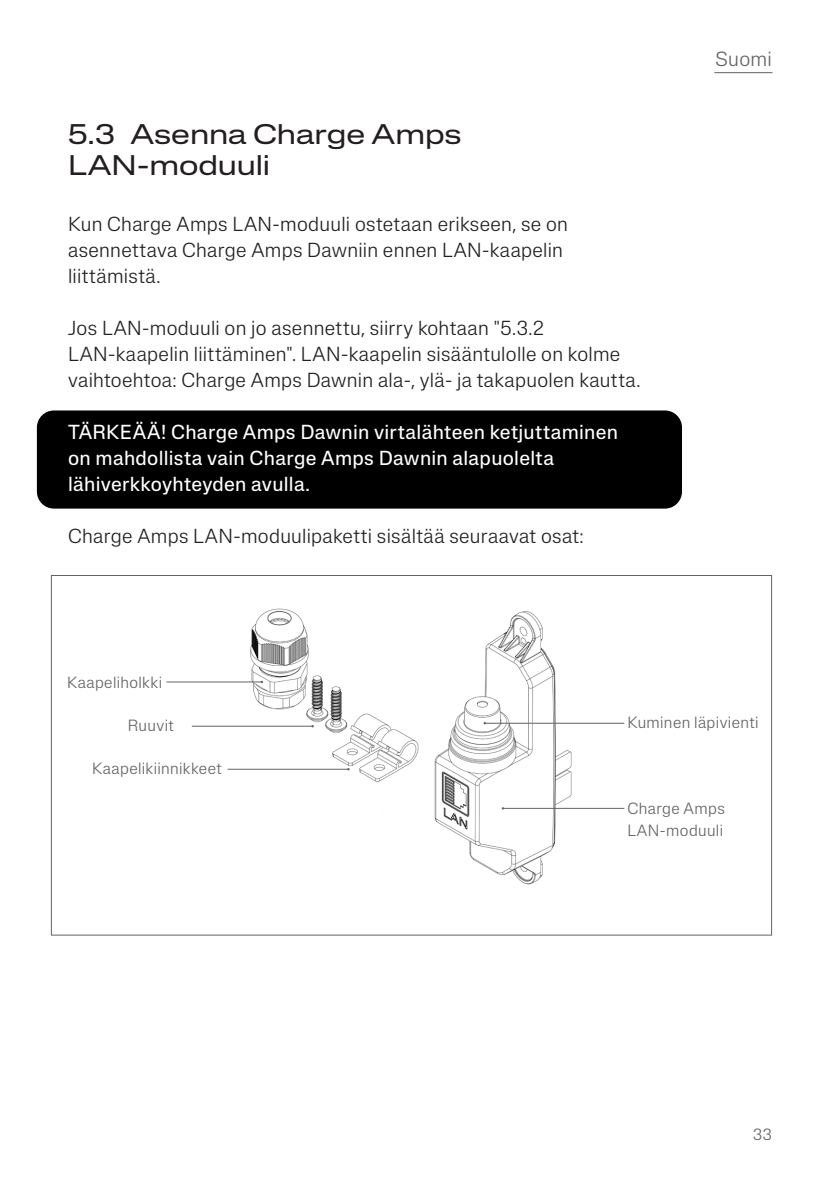
<style>
.page{position:relative;width:840px;height:1191px;background:#fff}
.page>*{position:absolute;margin:0;border:0;box-sizing:border-box;transform-origin:0 0}
.t1{font:expanded 28px/30.8px "Lateral";letter-spacing:-.005em;color:#231f20}
.t2{font:300 20.2px "Lateral Standard";letter-spacing:.015em;color:#636366}
.Body_10_13{font:300 20px/26px "Lateral Standard";letter-spacing:.015em;color:#231f20}
.Warning_primary{font:20px/26px "Lateral Standard";letter-spacing:.015em;color:#fff}
.Foot_note_8_11{font:300 16px/22px "Lateral Standard";letter-spacing:.025em;color:#636366}
</style>
<div class="page">
<hr style="left:714px;top:72px;width:58px;height:1px;background:#636366">
<div style="left:37px;top:410px;width:644px;height:98px;background:#000;border-radius:17px"></div>
<img style="left:230px;top:608px;width:362px;height:277px">
<hr style="left:484px;top:723px;width:140px;height:1px;background:#636366">
<hr style="left:502px;top:808px;width:122px;height:1px;background:#636366">
<hr style="left:166px;top:681px;width:96px;height:1px;background:#636366">
<hr style="left:192px;top:726px;width:120px;height:1px;background:#636366">
<hr style="left:227px;top:769px;width:121px;height:1px;background:#636366">
<p class="t1" style="left:68px;top:119px;width:395px">5.3 Asenna Charge Amps<br>LAN-moduuli</p>
<p class="Body_10_13" style="left:68px;top:211px;width:501px">Kun Charge Amps LAN-moduuli ostetaan erikseen, se on asennettava Charge Amps Dawniin ennen LAN-kaapelin liittämistä.</p>
<p class="Body_10_13" style="left:68px;top:315px;width:573px">Jos LAN-moduuli on jo asennettu, siirry kohtaan "5.3.2<br>LAN-kaapelin liittäminen". LAN-kaapelin sisääntulolle on kolme vaihtoehtoa: Charge Amps Dawnin ala-, ylä- ja takapuolen kautta.</p>
<p class="Warning_primary" style="left:68px;top:419px;width:551px">TÄRKEÄÄ! Charge Amps Dawnin virtalähteen ketjuttaminen on mahdollista vain Charge Amps Dawnin alapuolelta lähiverkkoyhteyden avulla.</p>
<p class="Body_10_13" style="left:68px;top:523px;width:517px">Charge Amps LAN-moduulipaketti sisältää seuraavat osat:</p>
<p class="t2" style="left:715px;top:48px;width:58px">Suomi</p>
<p class="Foot_note_8_11" style="left:67px;top:671px;width:97px">Kaapeliholkki</p>
<p class="Foot_note_8_11" style="left:128px;top:714px;width:48px">Ruuvit</p>
<p class="Foot_note_8_11" style="left:92px;top:757px;width:131px">Kaapelikiinnikkeet</p>
<p class="Foot_note_8_11" style="left:627px;top:711px;width:133px">Kuminen läpivienti</p>
<p class="Foot_note_8_11" style="left:627px;top:797px;width:99px">Charge Amps<br>LAN-moduuli</p>
<p class="Foot_note_8_11" style="left:752px;top:1123px;width:20px">33</p>
</div>
